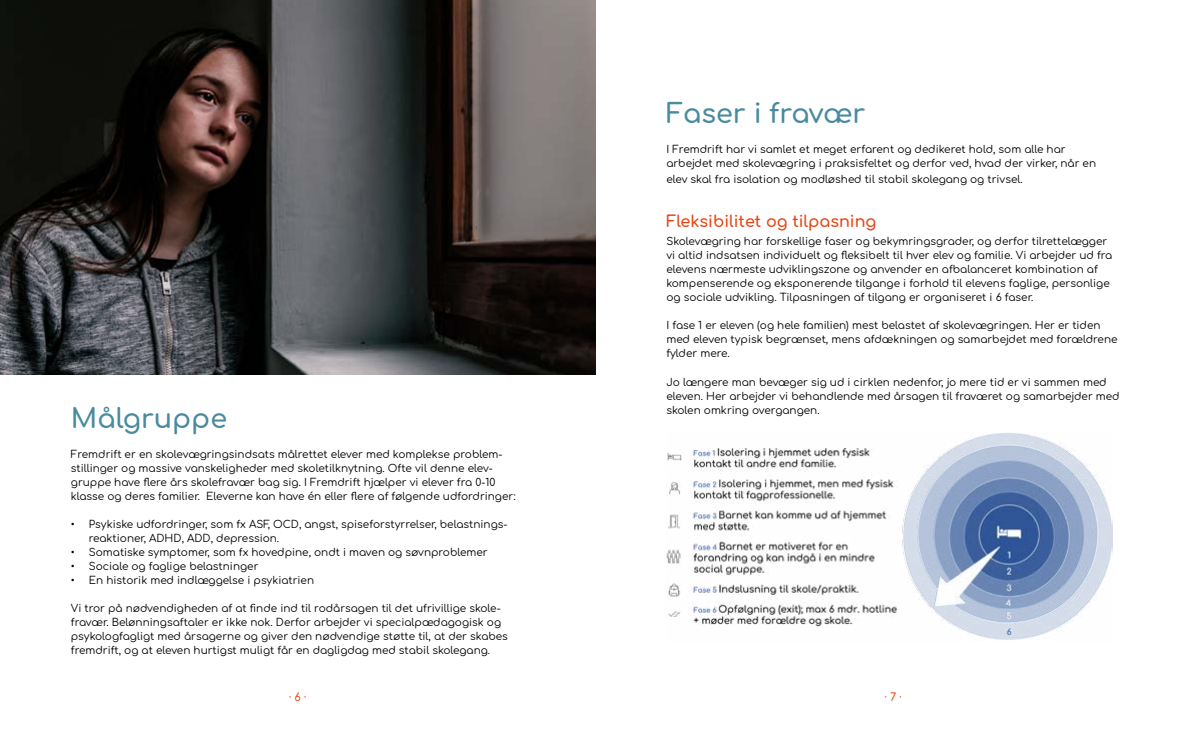
<style>
.page{position:relative;width:1191px;height:738px;background:#fff}
.page>*{position:absolute;margin:0;border:0;box-sizing:border-box;transform-origin:0 0}
.t1{font:600 27px "Comfortaa";color:#488a9e}
.t2{font:600 16px "Comfortaa";color:#e74310}
.t3{font:500 11px "Comfortaa";color:#e74310}
.t4{font:10.5px/14px "Comfortaa";color:#000}
</style>
<div class="page">
<img style="left:0;top:0;width:595px;height:374px">
<img style="left:666px;top:432px;width:446px;height:208px">
<h1 class="t1" style="left:71px;top:393px;width:158px">Målgruppe</h1>
<p class="t4" style="left:71px;top:445px;width:446px">Fremdrift er en skolevægringsindsats målrettet elever med komplekse problem&shy;stillinger og massive vanskeligheder med skoletilknytning. Ofte vil denne elev&shy;gruppe have flere års skolefravær bag sig. I Fremdrift hjælper vi elever fra 0-10 klasse og deres familier. Eleverne kan have én eller flere af følgende udfordringer:</p>
<p class="t4" style="left:89px;top:515px;width:420px;text-indent:-18px">• Psykiske udfordringer, som fx ASF, OCD, angst, spiseforstyrrelser, belastnings&shy;reaktioner, ADHD, ADD, depression.</p>
<p class="t4" style="left:71px;top:543px;width:418px">• Somatiske symptomer, som fx hovedpine, ondt i maven og søvnproblemer</p>
<p class="t4" style="left:71px;top:557px;width:189px">• Sociale og faglige belastninger</p>
<p class="t4" style="left:71px;top:571px;width:245px">• En historik med indlæggelse i psykiatrien</p>
<p class="t4" style="left:71px;top:599px;width:438px">Vi tror på nødvendigheden af at finde ind til rodårsagen til det ufrivillige skole&shy;fravær. Belønningsaftaler er ikke nok. Derfor arbejder vi specialpædagogisk og psykologfagligt med årsagerne og giver den nødvendige støtte til, at der skabes fremdrift, og at eleven hurtigst muligt får en dagligdag med stabil skolegang.</p>
<h1 class="t1" style="left:666px;top:89px;width:200px">Faser i fravær</h1>
<p class="t4" style="left:666px;top:141px;width:431px">I Fremdrift har vi samlet et meget erfarent og dedikeret hold, som alle har arbejdet med skolevægring i praksisfeltet og derfor ved, hvad der virker, når en</p>
<p class="t4" style="left:666px;top:171px;width:358px">elev skal fra isolation og modløshed til stabil skolegang og trivsel.</p>
<h2 class="t2" style="left:666px;top:207px;width:211px">Fleksibilitet og tilpasning</h2>
<p class="t4" style="left:666px;top:233px;width:447px">Skolevægring har forskellige faser og bekymringsgrader, og derfor tilrettelægger vi altid indsatsen individuelt og fleksibelt til hver elev og familie. Vi arbejder ud fra elevens nærmeste udviklingszone og anvender en afbalanceret kombination af kompenserende og eksponerende tilgange i forhold til elevens faglige, personlige og sociale udvikling. Tilpasningen af tilgang er organiseret i 6 faser.</p>
<p class="t4" style="left:666px;top:317px;width:453px">I fase 1 er eleven (og hele familien) mest belastet af skolevægringen. Her er tiden med eleven typisk begrænset, mens afdækningen og samarbejdet med forældrene fylder mere.</p>
<p class="t4" style="left:666px;top:373px;width:455px">Jo længere man bevæger sig ud i cirklen nedenfor, jo mere tid er vi sammen med eleven. Her arbejder vi behandlende med årsagen til fraværet og samarbejder med skolen omkring overgangen.</p>
<p class="t3" style="left:289px;top:686px;width:19px">· 6 ·</p>
<p class="t3" style="left:884px;top:686px;width:18px">· 7 ·</p>
</div>
